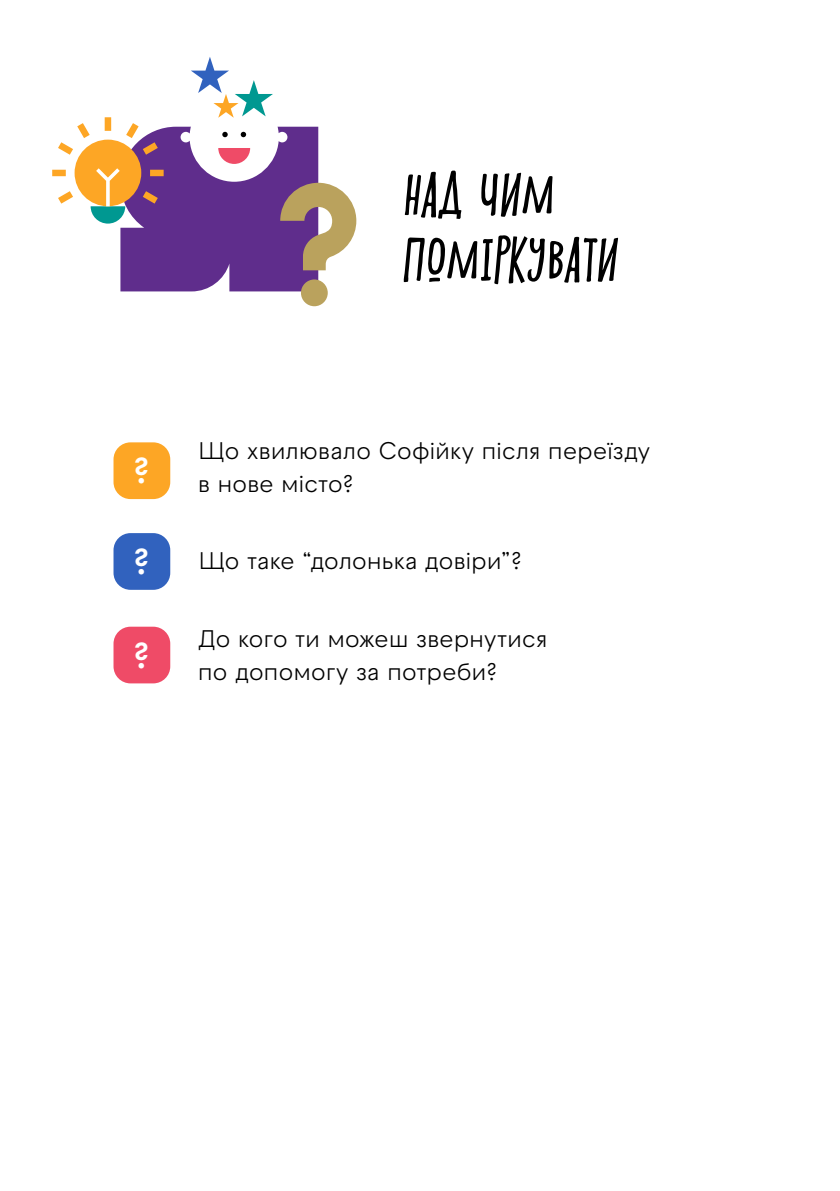
<style>
.page{position:relative;width:840px;height:1191px;background:#fff}
.page>*{position:absolute;margin:0;border:0;box-sizing:border-box;transform-origin:0 0}
.t1{font:italic 52px/65px "Shnobel";letter-spacing:-.025em;color:#000}
.t2{font:600 36px "Raptor V3 Premium";color:#fff}
.t3{font:24px/32.4px "Raptor V3 Premium";letter-spacing:-.01em;color:#000}
</style>
<div class="page">
<div style="left:113px;top:442px;width:57px;height:57px;background:#fda625;border-radius:17px"></div>
<svg style="left:52px;top:57px;width:304px;height:249px"></svg>
<div style="left:113px;top:533px;width:57px;height:57px;background:#3162be;border-radius:17px"></div>
<div style="left:113px;top:626px;width:57px;height:57px;background:#ef4b67;border-radius:17px"></div>
<h1 class="t1" style="left:403px;top:162px;width:217px">НАД ЧИМ<br>ПОМІРКУВАТИ</h1>
<h2 class="t2" style="left:133px;top:444px;width:19px">?</h2>
<h2 class="t2" style="left:133px;top:535px;width:19px">?</h2>
<h2 class="t2" style="left:133px;top:629px;width:19px">?</h2>
<p class="t3" style="left:198px;top:434px;width:453px">Що хвилювало Софійку після переїзду в нове місто?</p>
<p class="t3" style="left:199px;top:545px;width:325px">Що таке “долонька довіри”?</p>
<p class="t3" style="left:198px;top:622px;width:351px">До кого ти можеш звернутися по допомогу за потреби?</p>
</div>
